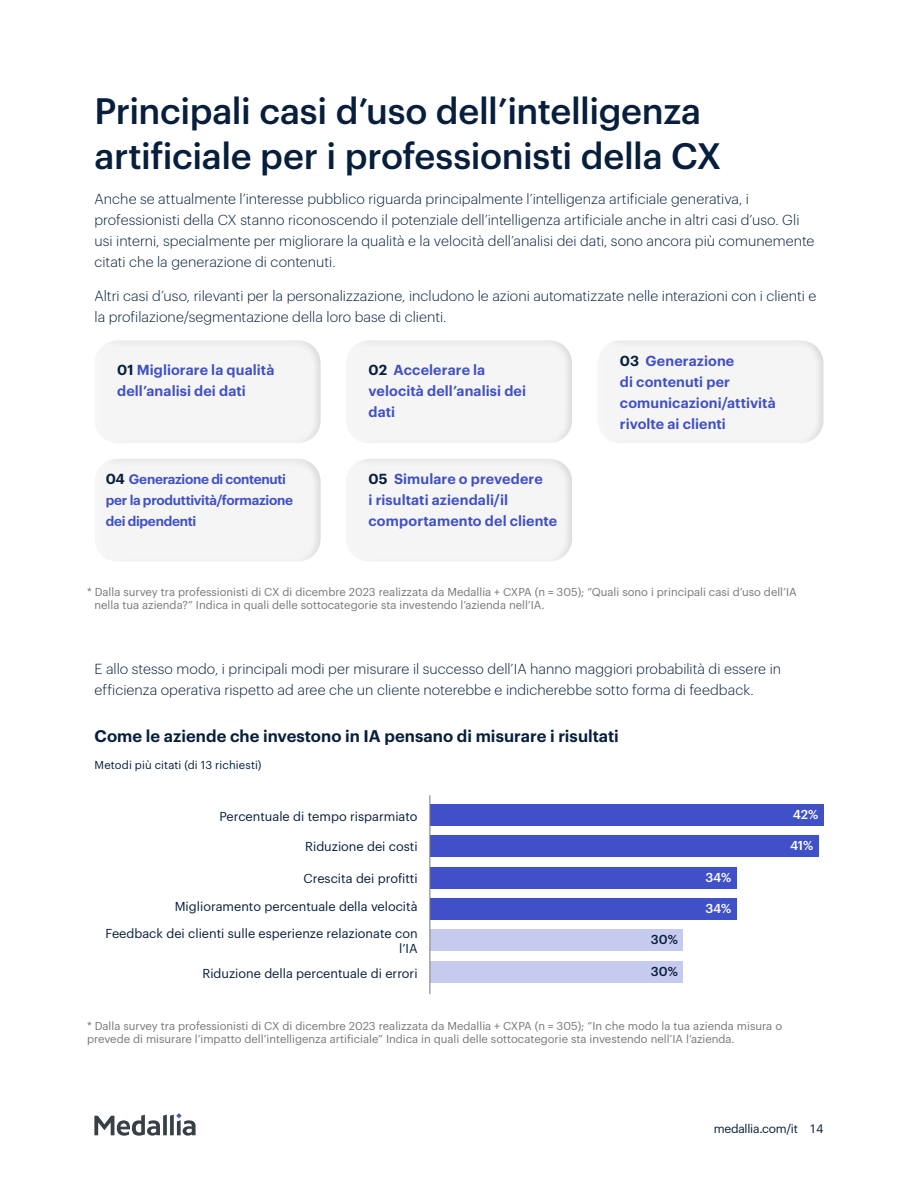
<style>
.page{position:relative;width:918px;height:1188px;background:#fff}
.page>*{position:absolute;margin:0;border:0;box-sizing:border-box;transform-origin:0 0}
.t1{font:500 36px/45px "Graphik";letter-spacing:-.01em;color:#071e3c}
.t2{font:600 16.5px "Graphik";color:#071e3c}
.t3{font:300 14.25px/21px "Graphik";letter-spacing:.005em;color:#071e3c}
.t4{font:600 14.25px/21px "Graphik";letter-spacing:.01em;color:#4050c6}
.t5{font:600 13.5px/21px "Graphik";letter-spacing:-.02em;color:#4050c6}
.t6{font:12.75px/26.7px "Graphik";color:#071e3c;text-align:right}
.t7{font:500 12.75px "Graphik";letter-spacing:-.005em;color:#fff}
.t8{font:500 12.75px "Graphik";color:#071e3c}
.t9{font:12px "Graphik";letter-spacing:-.02em;color:#071e3c}
.t10{font:11.25px/13.5px "Graphik";color:#777}
.t11{font:11.25px "Graphik";letter-spacing:.01em;color:#071e3c}
.s1{color:#071e3c}
.s2{font-size:14.25px;color:#071e3c}
</style>
<div class="page">
<div style="left:103px;top:331px;width:227px;height:113px;background:#f5f5f5"></div>
<div style="left:103px;top:449px;width:227px;height:113px;background:#f5f5f5"></div>
<div style="left:355px;top:331px;width:226px;height:113px;background:#f5f5f5"></div>
<div style="left:355px;top:449px;width:226px;height:113px;background:#f5f5f5"></div>
<div style="left:606px;top:331px;width:227px;height:113px;background:#f5f5f5"></div>
<div style="left:430px;top:804px;width:394px;height:21px;background:#4050c6"></div>
<div style="left:430px;top:836px;width:388px;height:21px;background:#4050c6"></div>
<div style="left:430px;top:867px;width:306px;height:21px;background:#4050c6"></div>
<div style="left:430px;top:898px;width:306px;height:21px;background:#4050c6"></div>
<div style="left:430px;top:930px;width:253px;height:21px;background:#c6caee"></div>
<div style="left:430px;top:961px;width:253px;height:21px;background:#c6caee"></div>
<hr style="left:430px;top:795px;width:1px;height:199px;background:#777">
<svg style="left:94px;top:1113px;width:102px;height:23px"></svg>
<h1 class="t1" style="left:94px;top:85px;width:629px">Principali casi d’uso dell’intelligenza artificiale per i professionisti della CX</h1>
<p class="t3" style="left:94px;top:187px;width:721px">Anche se attualmente l’interesse pubblico riguarda principalmente l’intelligenza artificiale generativa, i professionisti della CX stanno riconoscendo il potenziale dell’intelligenza artificiale anche in altri casi d’uso. Gli usi interni, specialmente per migliorare la qualità e la velocità dell’analisi dei dati, sono ancora più comunemente citati che la generazione di contenuti.</p>
<p class="t3" style="left:94px;top:284px;width:723px">Altri casi d’uso, rilevanti per la personalizzazione, includono le azioni automatizzate nelle interazioni con i clienti e la profilazione/segmentazione della loro base di clienti.</p>
<p class="t4" style="left:117px;top:359px;width:159px"><span class="s1">01</span> Migliorare la qualità dell’analisi dei dati</p>
<p class="t5" style="left:106px;top:468px;width:189px"><span class="s2">04</span> Generazione di contenuti per la produttività/formazione dei dipendenti</p>
<p class="t4" style="left:369px;top:359px;width:159px"><span class="s1">02</span> Accelerare la velocità dell’analisi dei dati</p>
<p class="t4" style="left:369px;top:468px;width:190px"><span class="s1">05</span> Simulare o prevedere<br>i risultati aziendali/il comportamento del cliente</p>
<p class="t4" style="left:620px;top:349px;width:157px"><span class="s1">03</span> Generazione<br>di contenuti per comunicazioni/attività rivolte ai clienti</p>
<p class="t10" style="left:95px;top:584px;width:704px;text-indent:-8px">* Dalla survey tra professionisti di CX di dicembre 2023 realizzata da Medallia + CXPA (n = 305); “Quali sono i principali casi d’uso dell’IA nella tua azienda?” Indica in quali delle sottocategorie sta investendo l’azienda nell’IA.</p>
<p class="t3" style="left:94px;top:658px;width:688px">E allo stesso modo, i principali modi per misurare il successo dell’IA hanno maggiori probabilità di essere in efficienza operativa rispetto ad aree che un cliente noterebbe e indicherebbe sotto forma di feedback.</p>
<p class="t2" style="left:95px;top:723px;width:526px">Come le aziende che investono in IA pensano di misurare i risultati</p>
<p class="t11" style="left:95px;top:756px;width:169px">Metodi più citati (di 13 richiesti)</p>
<p class="t6" style="left:219px;top:802px;width:200px">Percentuale di tempo risparmiato</p>
<p class="t6" style="left:305px;top:832px;width:114px">Riduzione dei costi</p>
<p class="t6" style="left:304px;top:864px;width:116px">Crescita dei profitti</p>
<p class="t6" style="left:105px;top:892px;width:314px">Miglioramento percentuale della velocità<br>Feedback dei clienti sulle esperienze relazionate con</p>
<p class="t6" style="left:202px;top:936px;width:217px;line-height:24.2px">l’IA<br>Riduzione della percentuale di errori</p>
<p class="t8" style="left:651px;top:930px;width:28px">30%</p>
<p class="t8" style="left:651px;top:961px;width:28px">30%</p>
<p class="t7" style="left:705px;top:868px;width:27px">34%</p>
<p class="t7" style="left:705px;top:899px;width:27px">34%</p>
<p class="t7" style="left:793px;top:805px;width:27px">42%</p>
<p class="t7" style="left:790px;top:836px;width:25px">41%</p>
<p class="t10" style="left:87px;top:1018px;width:697px">* Dalla survey tra professionisti di CX di dicembre 2023 realizzata da Medallia + CXPA (n = 305); “In che modo la tua azienda misura o prevede di misurare l’impatto dell’intelligenza artificiale” Indica in quali delle sottocategorie sta investendo nell’IA l’azienda.</p>
<p class="t9" style="left:714px;top:1120px;width:111px">medallia.com/it 14</p>
</div>
